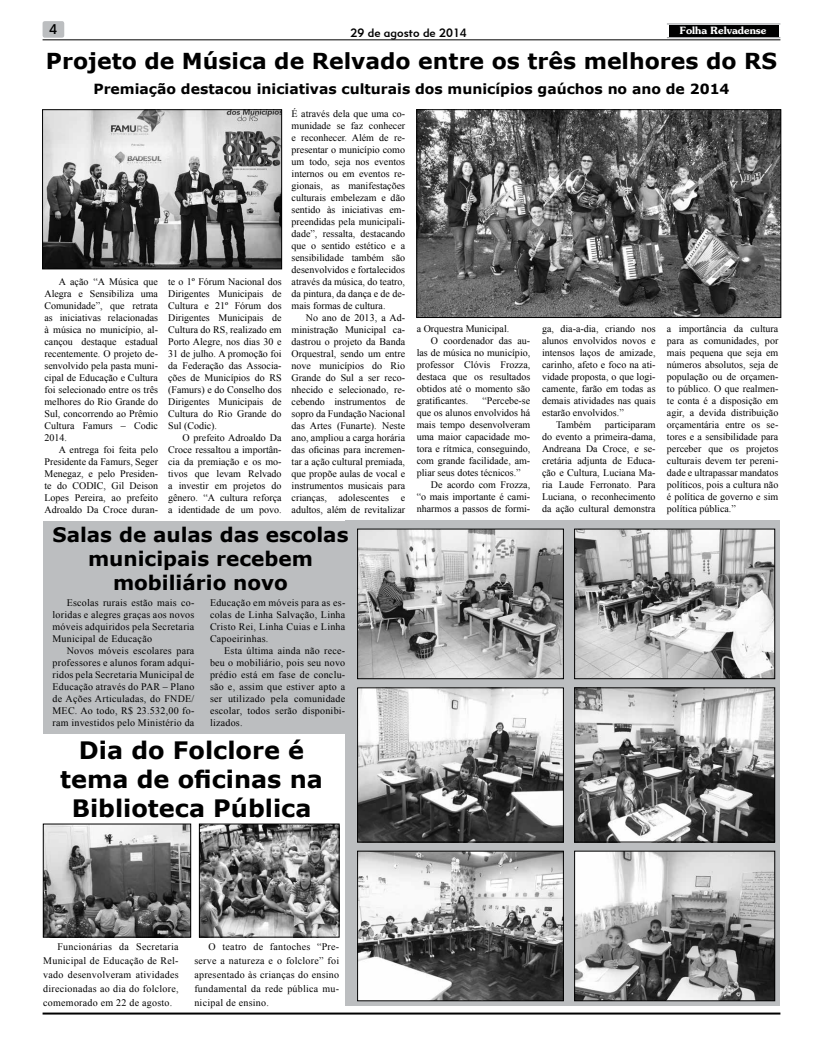
<style>
.page{position:relative;width:823px;height:1049px;background:#fff}
.page>*{position:absolute;margin:0;border:0;box-sizing:border-box;transform-origin:0 0}
.t1{font:700 24px/28.8px "Verdana";color:#000;text-align:center}
.t2{font:700 22px "Verdana";color:#000}
.t3{font:700 20px/24px "Verdana";color:#000;text-align:center}
.t4{font:700 14px "Verdana";color:#000}
.t5{font:14px "Geometric 415 BT Medium A";color:#000}
.t6{font:12px "Geometric 415 BT Medium A";color:#000}
.t7{font:10px/12px "Times New Roman";color:#000;text-align:justify}
.t8{font:700 10px "Southern";color:#fff}
</style>
<div class="page">
<div style="left:43px;top:21px;width:21px;height:17px;background:#bcbec0;border-radius:2px"></div>
<hr style="left:43px;top:1012px;width:737px;height:2px;background:#000">
<hr style="left:43px;top:39px;width:737px;height:1px;background:#000">
<hr style="left:666px;top:23px;width:114px;height:1px;background:#939598">
<hr style="left:666px;top:37px;width:114px;height:1px;background:#939598">
<div style="left:668px;top:25px;width:109px;height:11px;background:#000"></div>
<svg style="left:345px;top:521px;width:434px;height:485px;background:#a9abad"></svg>
<img style="left:418px;top:111px;width:360px;height:205px">
<div style="left:416px;top:109px;width:364px;height:209px;border:1px solid #000"></div>
<img style="left:44px;top:111px;width:236px;height:156px">
<div style="left:42px;top:109px;width:240px;height:160px;border:1px solid #000"></div>
<img style="left:359px;top:530px;width:202px;height:147px">
<div style="left:357px;top:528px;width:206px;height:151px;border:1px solid #000"></div>
<img style="left:575px;top:530px;width:197px;height:147px">
<div style="left:573px;top:528px;width:201px;height:151px;border:1px solid #000"></div>
<img style="left:359px;top:689px;width:202px;height:151px">
<div style="left:357px;top:687px;width:206px;height:155px;border:1px solid #000"></div>
<img style="left:575px;top:689px;width:197px;height:151px">
<div style="left:573px;top:687px;width:201px;height:155px;border:1px solid #000"></div>
<img style="left:359px;top:853px;width:202px;height:146px">
<div style="left:357px;top:851px;width:206px;height:150px;border:1px solid #000"></div>
<img style="left:575px;top:853px;width:197px;height:146px">
<div style="left:573px;top:851px;width:201px;height:150px;border:1px solid #000"></div>
<div style="left:43px;top:521px;width:305px;height:212px;background:#bcbec0"></div>
<img style="left:45px;top:825px;width:144px;height:110px">
<div style="left:43px;top:823px;width:148px;height:114px;border:1px solid #000"></div>
<img style="left:201px;top:825px;width:136px;height:110px">
<div style="left:199px;top:823px;width:140px;height:114px;border:1px solid #000"></div>
<h3 class="t5" style="left:49px;top:20px;width:10px">4</h3>
<p class="t6" style="left:350px;top:25px;width:118px">29 de agosto de 2014</p>
<p class="t8" style="left:679px;top:24px;width:88px">Folha Relvadense</p>
<h2 class="t2" style="left:46px;top:46px;width:732px">Projeto de Música de Relvado entre os três melhores do RS</h2>
<h3 class="t4" style="left:93px;top:79px;width:637px">Premiação destacou iniciativas culturais dos municípios gaúchos no ano de 2014</h3>
<p class="t7" style="left:44px;top:275px;width:115px;text-indent:14px">A ação “A Música que Alegra e Sensibiliza uma Comunidade”, que retrata as iniciativas relacionadas à música no município, al&shy;cançou destaque estadual recentemente. O projeto de&shy;senvolvido pela pasta muni&shy;cipal de Educação e Cultura foi selecionado entre os três melhores do Rio Grande do Sul, concorrendo ao Prêmio Cultura Famurs – Codic 2014.</p>
<p class="t7" style="left:44px;top:443px;width:115px;text-indent:14px">A entrega foi feita pelo Presidente da Famurs, Seger Menegaz, e pelo Presiden&shy;te do CODIC, Gil Deison Lopes Pereira, ao prefeito Adroaldo Da Croce duran-</p>
<p class="t7" style="left:168px;top:275px;width:115px">te o 1º Fórum Nacional dos Dirigentes Municipais de Cultura e 21º Fórum dos Dirigentes Municipais de Cultura do RS, realizado em Porto Alegre, nos dias 30 e 31 de julho. A promoção foi da Federação das Associa&shy;ções de Municípios do RS (Famurs) e do Conselho dos Dirigentes Municipais de Cultura do Rio Grande do Sul (Codic).</p>
<p class="t7" style="left:168px;top:431px;width:115px;text-indent:14px">O prefeito Adroaldo Da Croce ressaltou a importân&shy;cia da premiação e os mo&shy;tivos que levam Relvado a investir em projetos do gênero. “A cultura reforça a identidade de um povo.</p>
<p class="t7" style="left:291px;top:107px;width:115px">É através dela que uma co&shy;munidade se faz conhecer e reconhecer. Além de re&shy;presentar o município como um todo, seja nos eventos internos ou em eventos re&shy;gionais, as manifestações culturais embelezam e dão sentido às iniciativas em&shy;preendidas pela municipali&shy;dade”, ressalta, destacando que o sentido estético e a sensibilidade também são desenvolvidos e fortalecidos através da música, do teatro, da pintura, da dança e de de&shy;mais formas de cultura.</p>
<p class="t7" style="left:291px;top:311px;width:115px;text-indent:14px">No ano de 2013, a Ad&shy;ministração Municipal ca&shy;dastrou o projeto da Banda Orquestral, sendo um entre nove municípios do Rio Grande do Sul a ser reco&shy;nhecido e selecionado, re&shy;cebendo instrumentos de sopro da Fundação Nacional das Artes (Funarte). Neste ano, ampliou a carga horária das oficinas para incremen&shy;tar a ação cultural premiada, que propõe aulas de vocal e instrumentos musicais para crianças, adolescentes e adultos, além de revitalizar</p>
<p class="t7" style="left:416px;top:323px;width:94px">a Orquestra Municipal.</p>
<p class="t7" style="left:430px;top:335px;width:101px">O coordenador das au-</p>
<p class="t7" style="left:416px;top:347px;width:115px">las de música no município,</p>
<p class="t7" style="left:416px;top:359px;width:115px">professor Clóvis Frozza,</p>
<p class="t7" style="left:416px;top:371px;width:115px">destaca que os resultados</p>
<p class="t7" style="left:416px;top:383px;width:115px">obtidos até o momento são</p>
<p class="t7" style="left:416px;top:395px;width:53px">gratificantes.</p>
<p class="t7" style="left:482px;top:395px;width:49px">“Percebe-se</p>
<p class="t7" style="left:416px;top:407px;width:115px">que os alunos envolvidos há</p>
<p class="t7" style="left:416px;top:419px;width:115px">mais tempo desenvolveram</p>
<p class="t7" style="left:416px;top:431px;width:115px">uma maior capacidade mo-</p>
<p class="t7" style="left:416px;top:443px;width:115px">tora e rítmica, conseguindo,</p>
<p class="t7" style="left:416px;top:455px;width:115px">com grande facilidade, am-</p>
<p class="t7" style="left:416px;top:467px;width:105px">pliar seus dotes técnicos.”</p>
<p class="t7" style="left:430px;top:479px;width:101px">De acordo com Frozza,</p>
<p class="t7" style="left:416px;top:491px;width:115px">“o mais importante é cami-</p>
<p class="t7" style="left:416px;top:503px;width:115px">nharmos a passos de formi-</p>
<h3 class="t3" style="left:52px;top:522px;width:297px">Salas de aulas das escolas municipais recebem mobiliário novo</h3>
<p class="t7" style="left:210px;top:596px;width:137px">Educação em móveis para as es&shy;colas de Linha Salvação, Linha Cristo Rei, Linha Cuias e Linha Capoeirinhas.</p>
<p class="t7" style="left:210px;top:644px;width:137px;text-indent:14px">Esta última ainda não rece&shy;beu o mobiliário, pois seu novo prédio está em fase de conclu&shy;são e, assim que estiver apto a ser utilizado pela comunidade escolar, todos serão disponibi&shy;lizados.</p>
<h1 class="t1" style="left:60px;top:735px;width:264px">Dia do Folclore é tema de oficinas na<br>Biblioteca Pública</h1>
<p class="t7" style="left:52px;top:596px;width:143px;text-indent:14px">Escolas rurais estão mais co&shy;loridas e alegres graças aos novos móveis adquiridos pela Secretaria Municipal de Educação</p>
<p class="t7" style="left:52px;top:644px;width:143px;text-indent:14px">Novos móveis escolares para professores e alunos foram adqui&shy;ridos pela Secretaria Municipal de Educação através do PAR – Plano de Ações Articuladas, do FNDE/ MEC. Ao todo, R$ 23.532,00 fo&shy;ram investidos pelo Ministério da</p>
<p class="t7" style="left:541px;top:323px;width:115px">ga, dia-a-dia, criando nos</p>
<p class="t7" style="left:541px;top:335px;width:115px">alunos envolvidos novos e</p>
<p class="t7" style="left:541px;top:347px;width:115px">intensos laços de amizade,</p>
<p class="t7" style="left:541px;top:359px;width:115px">carinho, afeto e foco na ati-</p>
<p class="t7" style="left:541px;top:371px;width:115px">vidade proposta, o que logi-</p>
<p class="t7" style="left:541px;top:383px;width:115px">camente, farão em todas as</p>
<p class="t7" style="left:541px;top:395px;width:115px">demais atividades nas quais</p>
<p class="t7" style="left:541px;top:407px;width:83px">estarão envolvidos.”</p>
<p class="t7" style="left:556px;top:419px;width:36px">Também</p>
<p class="t7" style="left:541px;top:419px;width:115px;text-indent:63px">participaram do evento a primeira-dama, Andreana Da Croce, e se&shy;cretária adjunta de Educa&shy;ção e Cultura, Luciana Ma&shy;ria Laude Ferronato. Para Luciana, o reconhecimento da ação cultural demonstra</p>
<p class="t7" style="left:666px;top:323px;width:113px">a importância da cultura para as comunidades, por mais pequena que seja em números absolutos, seja de população ou de orçamen&shy;to público. O que realmen&shy;te conta é a disposição em agir, a devida distribuição orçamentária entre os se&shy;tores e a sensibilidade para perceber que os projetos culturais devem ter pereni&shy;dade e ultrapassar mandatos políticos, pois a cultura não é política de governo e sim política pública.”</p>
<p class="t7" style="left:43px;top:939px;width:137px;line-height:14px;text-indent:14px">Funcionárias da Secretaria Municipal de Educação de Rel&shy;vado desenvolveram atividades direcionadas ao dia do folclore, comemorado em 22 de agosto.</p>
<p class="t7" style="left:194px;top:939px;width:146px;line-height:14px;text-indent:14px">O teatro de fantoches “Pre&shy;serve a natureza e o folclore” foi apresentado às crianças do ensino fundamental da rede pública mu&shy;nicipal de ensino.</p>
</div>
